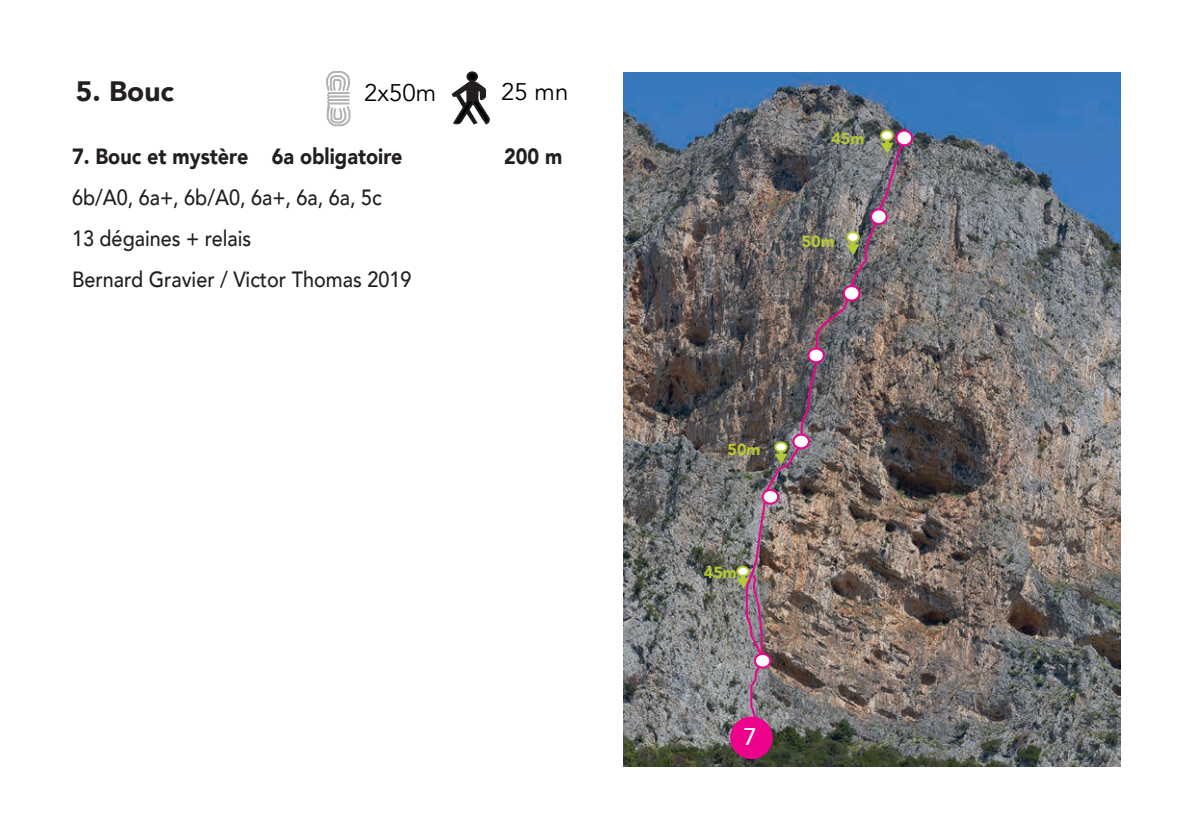
<style>
.page{position:relative;width:1191px;height:840px;background:#fff}
.page>*{position:absolute;margin:0;border:0;box-sizing:border-box;transform-origin:0 0}
.t1{font:900 28px "Avenir";color:#231f20}
.t2{font:24px "Avenir";color:#000}
.t3{font:500 24px "Avenir";color:#fff}
.t4{font:500 22px/41px "Avenir";color:#231f20;scale:.9 1}
.t5{font:900 22px "Avenir";color:#231f20;scale:.9 1}
.t6{font:900 16px "Avenir";color:#b5ca34}
</style>
<div class="page">
<img style="left:624px;top:72px;width:496px;height:693px">
<svg style="left:737px;top:566px;width:11px;height:9px"></svg>
<div style="left:736px;top:565px;width:13px;height:11px;border:2px solid #b5ca34;border-radius:50%"></div>
<div style="left:881px;top:131px;width:11px;height:9px;background:#fff;border-radius:50%"></div>
<div style="left:880px;top:130px;width:13px;height:11px;border:2px solid #b5ca34;border-radius:50%"></div>
<svg style="left:877px;top:135px;width:18px;height:4px"></svg>
<img style="left:745px;top:139px;width:162px;height:597px">
<svg style="left:762px;top:489px;width:16px;height:14px"></svg>
<div style="left:761px;top:488px;width:18px;height:16px;border:2px solid #ed028c;border-radius:50%"></div>
<svg style="left:733px;top:570px;width:30px;height:90px;background:#957a84"></svg>
<div style="left:755px;top:653px;width:15px;height:14px;background:#fff;border-radius:50%"></div>
<div style="left:754px;top:652px;width:17px;height:16px;border:2px solid #ed028c;border-radius:50%"></div>
<svg style="left:793px;top:434px;width:16px;height:14px"></svg>
<div style="left:792px;top:433px;width:18px;height:16px;border:2px solid #ed028c;border-radius:50%"></div>
<svg style="left:808px;top:348px;width:16px;height:14px"></svg>
<div style="left:807px;top:347px;width:18px;height:16px;border:2px solid #ed028c;border-radius:50%"></div>
<div style="left:844px;top:286px;width:15px;height:14px;background:#fff;border-radius:50%"></div>
<div style="left:843px;top:285px;width:17px;height:16px;border:2px solid #ed028c;border-radius:50%"></div>
<div style="left:871px;top:209px;width:15px;height:15px;background:#fff;border-radius:50%"></div>
<div style="left:870px;top:208px;width:17px;height:17px;border:2px solid #ed028c;border-radius:50%"></div>
<div style="left:896px;top:131px;width:16px;height:14px;background:#fff;border-radius:50%"></div>
<div style="left:895px;top:130px;width:18px;height:16px;border:2px solid #ed028c;border-radius:50%"></div>
<div style="left:731px;top:717px;width:40px;height:40px;background:#ed028c;border-radius:50%"></div>
<div style="left:730px;top:716px;width:42px;height:42px;border:2px solid #ed028c;border-radius:50%"></div>
<svg style="left:326px;top:71px;width:25px;height:56px"></svg>
<div style="left:467px;top:72px;width:10px;height:9px;background:#000;border-radius:50%"></div>
<div style="left:466px;top:71px;width:12px;height:11px;border:2px solid #231f20;border-radius:50%"></div>
<svg style="left:451px;top:79px;width:39px;height:46px"></svg>
<p class="t1" style="left:76px;top:67px;width:99px">5. Bouc</p>
<p class="t2" style="left:364px;top:79px;width:74px">2x50m</p>
<p class="t2" style="left:501px;top:78px;width:69px">25 mn</p>
<p class="t5" style="left:72px;top:137px;width:369px">7. Bouc et mystère 6a obligatoire</p>
<p class="t5" style="left:504px;top:137px;width:66px">200 m</p>
<p class="t4" style="left:72px;top:175px;width:379px">6b/A0, 6a+, 6b/A0, 6a+, 6a, 6a, 5c<br>13 dégaines + relais<br>Bernard Gravier / Victor Thomas 2019</p>
<p class="t6" style="left:831px;top:124px;width:34px">45m</p>
<p class="t6" style="left:801px;top:228px;width:34px">50m</p>
<p class="t6" style="left:727px;top:435px;width:34px">50m</p>
<p class="t6" style="left:704px;top:558px;width:34px">45m</p>
<p class="t3" style="left:743px;top:715px;width:15px">7</p>
</div>
